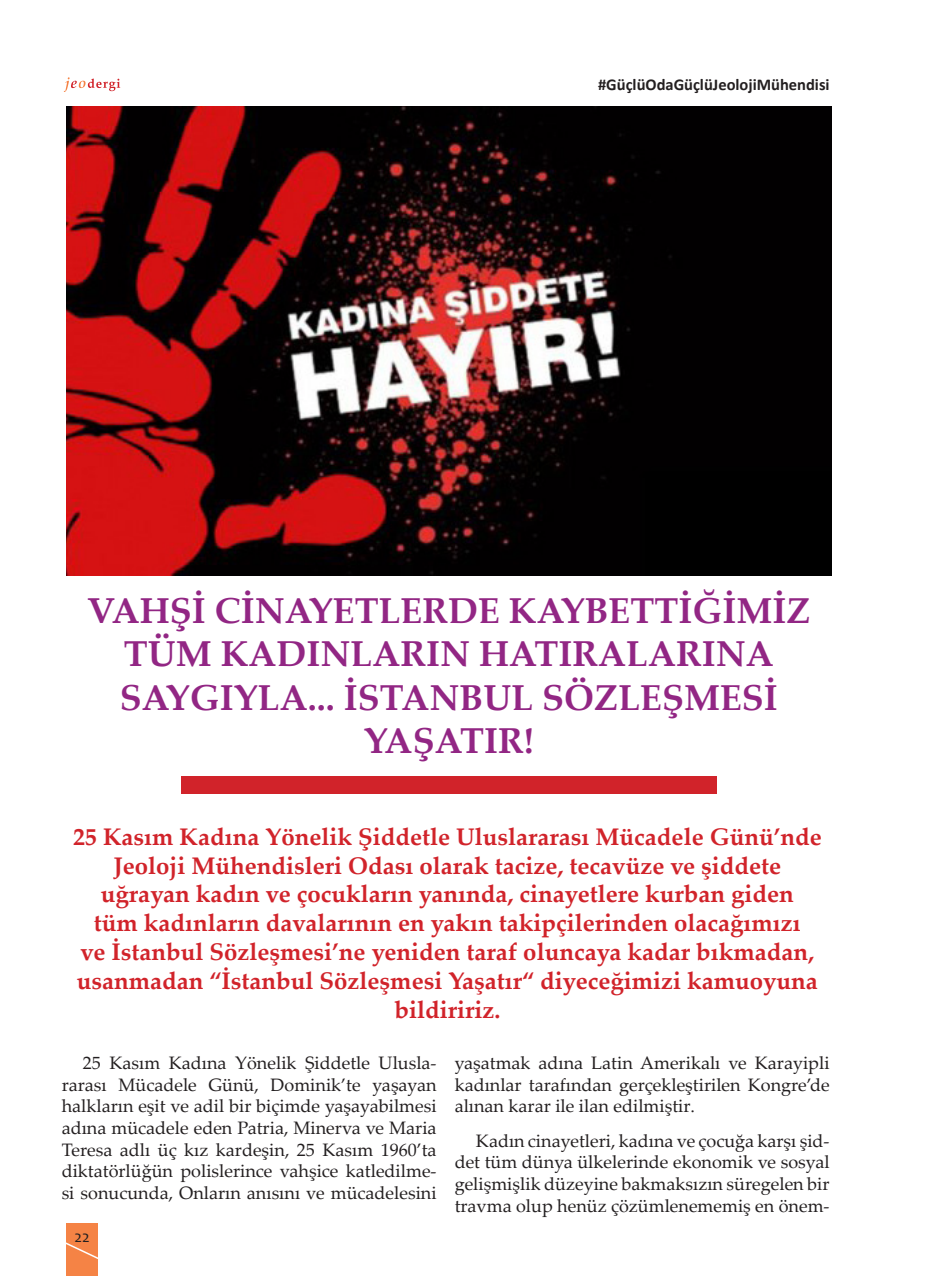
<style>
.page{position:relative;width:936px;height:1276px;background:#fff}
.page>*{position:absolute;margin:0;border:0;box-sizing:border-box;transform-origin:0 0}
._01_baslik{font:700 36px/43.2px "Palatino Linotype";color:#922684;text-align:center}
._01_baslik-2{font:700 24px/28.8px "Palatino Linotype";color:#d1232a;text-align:center}
._02_metin{font:18px/21.6px "Palatino Linotype";color:#231f20;text-align:justify}
.t1{font:700 16.5px "Calibri";color:#231f20}
.t2{font:16.5px "Candara";color:#231f20}
</style>
<div class="page">
<div style="left:66px;top:1222px;width:32px;height:54px;background:#f58345"></div>
<svg style="left:66px;top:1242px;width:32px;height:17px"></svg>
<svg style="left:64px;top:77px;width:56px;height:15px"></svg>
<img style="left:66px;top:106px;width:765px;height:469px">
<div style="left:181px;top:776px;width:535px;height:17px;background:#d1232a"></div>
<p class="t1" style="left:598px;top:73px;width:233px">#GüçlüOdaGüçlüJeolojiMühendisi</p>
<p class="_01_baslik" style="left:87px;top:588px;width:724px">VAHŞİ CİNAYETLERDE KAYBETTİĞİMİZ<br>TÜM KADINLARIN HATIRALARINA<br>SAYGIYLA... İSTANBUL SÖZLEŞMESİ<br>YAŞATIR!</p>
<p class="_01_baslik-2" style="left:73px;top:821px;width:750px">25 Kasım Kadına Yönelik Şiddetle Uluslararası Mücadele Günü’nde Jeoloji Mühendisleri Odası olarak tacize, tecavüze ve şiddete uğrayan kadın ve çocukların yanında, cinayetlere kurban giden<br>tüm kadınların davalarının en yakın takipçilerinden olacağımızı<br>ve İstanbul Sözleşmesi’ne yeniden taraf oluncaya kadar bıkmadan, usanmadan “İstanbul Sözleşmesi Yaşatır“ diyeceğimizi kamuoyuna bildiririz.</p>
<p class="_02_metin" style="left:62px;top:1051px;width:376px;text-indent:21px">25 Kasım Kadına Yönelik Şiddetle Ulusla&shy;rarası Mücadele Günü, Dominik’te yaşayan halkların eşit ve adil bir biçimde yaşayabilmesi adına mücadele eden Patria, Minerva ve Maria Teresa adlı üç kız kardeşin, 25 Kasım 1960’ta diktatörlüğün polislerince vahşice katledilme&shy;si sonucunda, Onların anısını ve mücadelesini</p>
<p class="_02_metin" style="left:454px;top:1051px;width:376px">yaşatmak adına Latin Amerikalı ve Karayipli kadınlar tarafından gerçekleştirilen Kongre’de alınan karar ile ilan edilmiştir.</p>
<p class="_02_metin" style="left:454px;top:1129px;width:376px;text-indent:21px">Kadın cinayetleri, kadına ve çocuğa karşı şid&shy;det tüm dünya ülkelerinde ekonomik ve sosyal gelişmişlik düzeyine bakmaksızın süregelen bir travma olup henüz çözümlenememiş en önem-</p>
<p class="t2" style="left:75px;top:1226px;width:17px">22</p>
</div>
